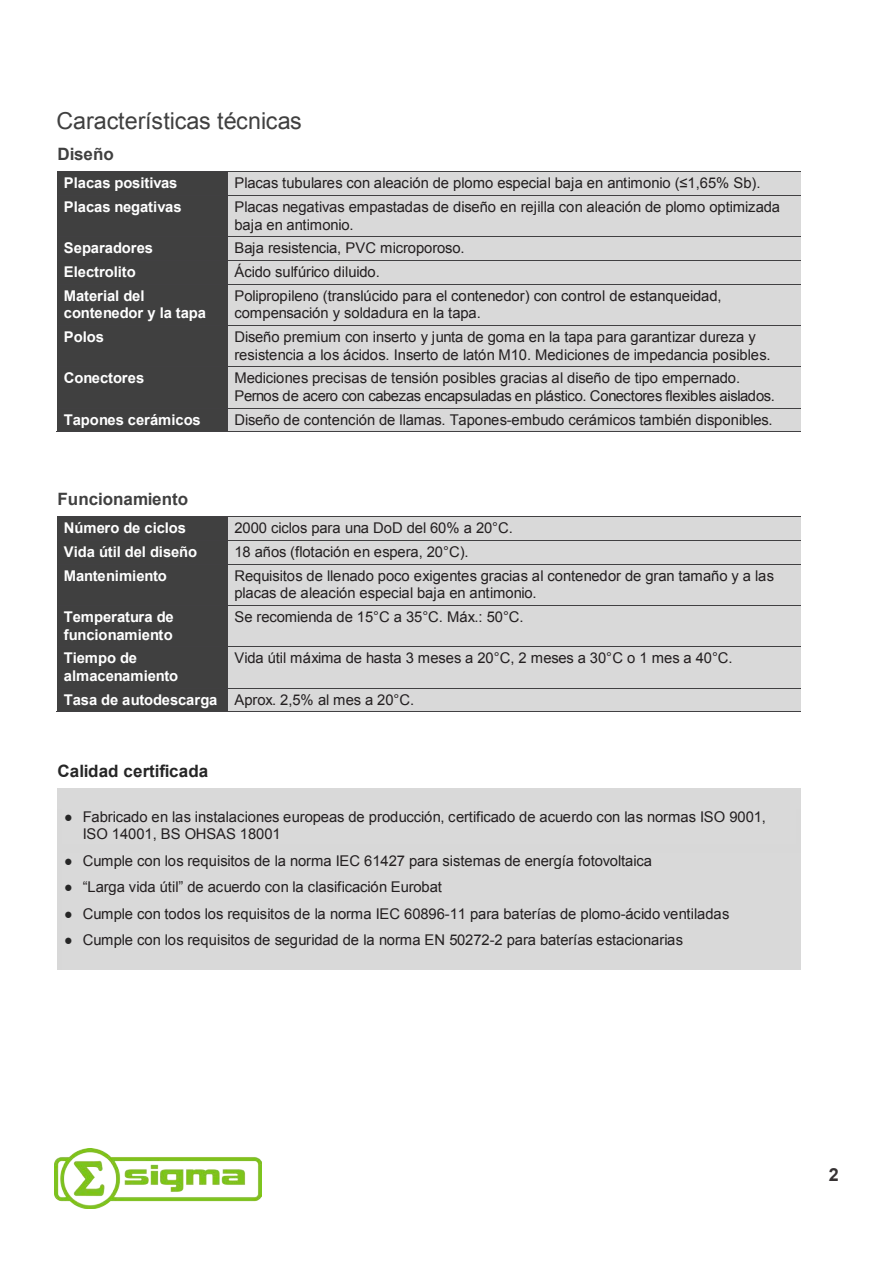
<style>
.page{position:relative;width:893px;height:1263px;background:#fff}
.page>*{position:absolute;margin:0;border:0;box-sizing:border-box;transform-origin:0 0}
.t1{font:23.25px "Arial";color:#404040}
.t2{font:700 18px "Arial";color:#363233}
.t3{font:700 16.95px "Arial";color:#404040}
.t4{font:700 16.95px "Arial";color:#262626}
.t5{font:14.85px/17.4px "Arial";letter-spacing:-.005em;color:#231f20}
.t6{font:700 14.85px/17.4px "Arial";letter-spacing:-.005em;color:#fff}
.s1{font-weight:700;color:#fff}
.s2{color:#262626}
</style>
<div class="page">
<div style="left:57px;top:172px;width:170px;height:23px;background:#404040"></div>
<div style="left:228px;top:172px;width:572px;height:23px;background:#d9d9d9"></div>
<hr style="left:57px;top:171px;width:170px;height:1px;background:#414042">
<hr style="left:228px;top:171px;width:572px;height:1px;background:#414042">
<div style="left:57px;top:196px;width:170px;height:40px;background:#404040"></div>
<div style="left:228px;top:196px;width:572px;height:40px;background:#d9d9d9"></div>
<hr style="left:57px;top:195px;width:170px;height:1px;background:#414042">
<svg style="left:227px;top:171px;width:1px;height:25px"></svg>
<hr style="left:228px;top:195px;width:572px;height:1px;background:#414042">
<hr style="left:227px;top:196px;width:1px;height:40px;background:#414042">
<div style="left:57px;top:237px;width:170px;height:23px;background:#404040"></div>
<div style="left:228px;top:237px;width:572px;height:23px;background:#d9d9d9"></div>
<hr style="left:57px;top:236px;width:170px;height:1px;background:#414042">
<hr style="left:228px;top:236px;width:572px;height:1px;background:#414042">
<div style="left:57px;top:261px;width:170px;height:23px;background:#404040"></div>
<div style="left:228px;top:261px;width:572px;height:23px;background:#d9d9d9"></div>
<hr style="left:57px;top:260px;width:170px;height:1px;background:#414042">
<hr style="left:228px;top:260px;width:572px;height:1px;background:#414042">
<div style="left:57px;top:284px;width:170px;height:41px;background:#404040"></div>
<div style="left:228px;top:284px;width:572px;height:41px;background:#d9d9d9"></div>
<svg style="left:227px;top:236px;width:1px;height:48px"></svg>
<hr style="left:228px;top:284px;width:572px;height:1px;background:#414042">
<hr style="left:227px;top:284px;width:1px;height:41px;background:#414042">
<div style="left:57px;top:326px;width:170px;height:40px;background:#404040"></div>
<div style="left:228px;top:326px;width:572px;height:40px;background:#d9d9d9"></div>
<hr style="left:57px;top:325px;width:170px;height:1px;background:#414042">
<hr style="left:228px;top:325px;width:572px;height:1px;background:#414042">
<hr style="left:227px;top:326px;width:1px;height:40px;background:#414042">
<div style="left:57px;top:367px;width:170px;height:41px;background:#404040"></div>
<div style="left:228px;top:367px;width:572px;height:41px;background:#d9d9d9"></div>
<hr style="left:57px;top:366px;width:170px;height:1px;background:#414042">
<hr style="left:228px;top:366px;width:572px;height:1px;background:#414042">
<hr style="left:227px;top:367px;width:1px;height:41px;background:#414042">
<div style="left:57px;top:408px;width:170px;height:23px;background:#404040"></div>
<div style="left:228px;top:408px;width:572px;height:23px;background:#d9d9d9"></div>
<hr style="left:228px;top:408px;width:572px;height:1px;background:#414042">
<hr style="left:56px;top:431px;width:171px;height:1px;background:#414042">
<svg style="left:227px;top:408px;width:1px;height:24px"></svg>
<hr style="left:228px;top:431px;width:572px;height:1px;background:#414042">
<div style="left:57px;top:517px;width:170px;height:23px;background:#404040"></div>
<div style="left:228px;top:517px;width:572px;height:23px;background:#d9d9d9"></div>
<hr style="left:57px;top:516px;width:170px;height:1px;background:#414042">
<hr style="left:228px;top:516px;width:572px;height:1px;background:#414042">
<div style="left:57px;top:540px;width:170px;height:24px;background:#404040"></div>
<div style="left:228px;top:540px;width:572px;height:24px;background:#d9d9d9"></div>
<hr style="left:228px;top:540px;width:572px;height:1px;background:#414042">
<div style="left:57px;top:564px;width:170px;height:41px;background:#404040"></div>
<div style="left:228px;top:564px;width:572px;height:41px;background:#d9d9d9"></div>
<svg style="left:227px;top:516px;width:1px;height:48px"></svg>
<hr style="left:228px;top:564px;width:572px;height:1px;background:#414042">
<hr style="left:227px;top:564px;width:1px;height:41px;background:#414042">
<div style="left:57px;top:606px;width:170px;height:40px;background:#404040"></div>
<div style="left:228px;top:606px;width:572px;height:40px;background:#d9d9d9"></div>
<hr style="left:57px;top:605px;width:170px;height:1px;background:#414042">
<hr style="left:228px;top:605px;width:572px;height:1px;background:#414042">
<hr style="left:227px;top:606px;width:1px;height:40px;background:#414042">
<div style="left:57px;top:647px;width:170px;height:41px;background:#404040"></div>
<div style="left:228px;top:647px;width:572px;height:41px;background:#d9d9d9"></div>
<hr style="left:57px;top:646px;width:170px;height:1px;background:#414042">
<hr style="left:228px;top:646px;width:572px;height:1px;background:#414042">
<hr style="left:227px;top:647px;width:1px;height:41px;background:#414042">
<div style="left:57px;top:688px;width:170px;height:23px;background:#404040"></div>
<div style="left:228px;top:688px;width:572px;height:23px;background:#d9d9d9"></div>
<hr style="left:228px;top:688px;width:572px;height:1px;background:#414042">
<hr style="left:56px;top:711px;width:171px;height:1px;background:#414042">
<svg style="left:227px;top:688px;width:1px;height:24px"></svg>
<hr style="left:228px;top:711px;width:572px;height:1px;background:#414042">
<div style="left:58px;top:788px;width:743px;height:181px;background:#d8d8d8"></div>
<img style="left:54px;top:1148px;width:208px;height:60px">
<h1 class="t1" style="left:56px;top:106px;width:247px">Características técnicas</h1>
<p class="t3" style="left:58px;top:143px;width:58px">Diseño</p>
<p class="t6" style="left:64px;top:175px;width:115px">Placas positivas</p>
<p class="t5" style="left:234px;top:175px;width:528px">Placas tubulares con aleación de plomo especial baja en antimonio (≤1,65% Sb).</p>
<p class="t6" style="left:64px;top:198px;width:119px">Placas negativas</p>
<p class="t5" style="left:234px;top:198px;width:547px">Placas negativas empastadas de diseño en rejilla con aleación de plomo optimizada baja en antimonio.</p>
<p class="t6" style="left:64px;top:240px;width:91px">Separadores</p>
<p class="t5" style="left:234px;top:240px;width:232px">Baja resistencia, PVC microporoso.</p>
<p class="t6" style="left:64px;top:264px;width:73px">Electrolito</p>
<p class="t5" style="left:234px;top:263px;width:147px">Ácido sulfúrico diluido.</p>
<p class="t6" style="left:64px;top:287px;width:144px">Material del contenedor y la tapa</p>
<p class="t5" style="left:234px;top:287px;width:489px">Polipropileno (translúcido para el contenedor) con control de estanqueidad, compensación y soldadura en la tapa.</p>
<p class="t6" style="left:64px;top:329px;width:42px">Polos</p>
<p class="t5" style="left:234px;top:328px;width:538px">Diseño premium con inserto y junta de goma en la tapa para garantizar dureza y resistencia a los ácidos. Inserto de latón M10. Mediciones de impedancia posibles.</p>
<p class="t6" style="left:64px;top:370px;width:82px">Conectores</p>
<p class="t5" style="left:234px;top:369px;width:542px">Mediciones precisas de tensión posibles gracias al diseño de tipo empernado.<br>Pernos de acero con cabezas encapsuladas en plástico. Conectores flexibles aislados.</p>
<p class="t6" style="left:64px;top:411px;width:138px">Tapones cerámicos</p>
<p class="t5" style="left:234px;top:411px;width:540px">Diseño de contención de llamas. Tapones-embudo cerámicos también disponibles.</p>
<p class="t3" style="left:58px;top:488px;width:132px">Funcionamiento</p>
<p class="t6" style="left:64px;top:520px;width:124px">Número de ciclos</p>
<p class="t5" style="left:234px;top:519px;width:280px">2000 ciclos para una DoD del 60% a 20°C.</p>
<p class="t6" style="left:64px;top:543px;width:135px">Vida útil del diseño</p>
<p class="t5" style="left:234px;top:543px;width:236px">18 años (flotación en espera, 20°C).</p>
<p class="t6" style="left:64px;top:567px;width:105px">Mantenimiento</p>
<p class="t5" style="left:234px;top:567px;width:541px">Requisitos de llenado poco exigentes gracias al contenedor de gran tamaño y a las placas de aleación especial baja en antimonio.</p>
<p class="t6" style="left:64px;top:608px;width:111px">Temperatura de funcionamiento</p>
<p class="t5" style="left:234px;top:608px;width:291px">Se recomienda de 15°C a 35°C. Máx.: 50°C.</p>
<p class="t6" style="left:64px;top:650px;width:116px">Tiempo de almacenamiento</p>
<p class="t5" style="left:234px;top:650px;width:500px">Vida útil máxima de hasta 3 meses a 20°C, 2 meses a 30°C o 1 mes a 40°C.</p>
<p class="t5" style="left:64px;top:691px;width:352px"><span class="s1">Tasa de autodescarga</span> Aprox. 2,5% al mes a 20°C.</p>
<p class="t4" style="left:58px;top:759px;width:152px">Calidad certificada</p>
<p class="t5" style="left:83px;top:808px;width:685px;text-indent:-18px"><span class="s2">●</span> Fabricado en las instalaciones europeas de producción, certificado de acuerdo con las normas ISO 9001,<br>ISO 14001, BS OHSAS 18001</p>
<p class="t5" style="left:64px;top:852px;width:589px"><span class="s2">●</span> Cumple con los requisitos de la norma IEC 61427 para sistemas de energía fotovoltaica</p>
<p class="t5" style="left:64px;top:879px;width:379px"><span class="s2">●</span> “Larga vida útil” de acuerdo con la clasificación Eurobat</p>
<p class="t5" style="left:64px;top:905px;width:667px"><span class="s2">●</span> Cumple con todos los requisitos de la norma IEC 60896-11 para baterías de plomo-ácido ventiladas</p>
<p class="t5" style="left:64px;top:931px;width:620px"><span class="s2">●</span> Cumple con los requisitos de seguridad de la norma EN 50272-2 para baterías estacionarias</p>
<p class="t2" style="left:829px;top:1162px;width:12px">2</p>
</div>
